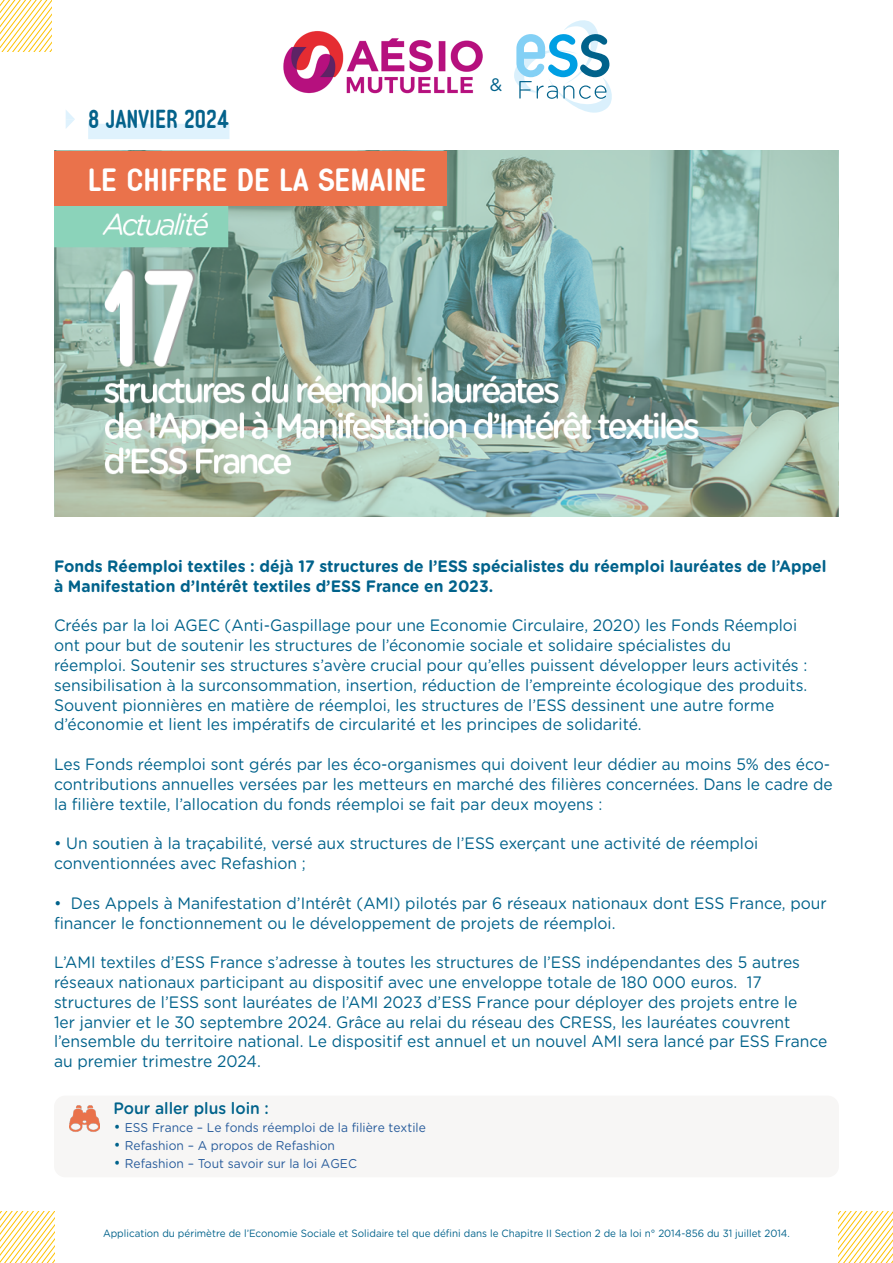
<style>
.page{position:relative;width:893px;height:1263px;background:#fff}
.page>*{position:absolute;margin:0;border:0;box-sizing:border-box;transform-origin:0 0}
.Titre_page{font:700 29.7px "Typo Quik";color:#fff;scale:1.11 1}
.t1{font:700 24px "Typo Quik";color:#04628b;scale:.95 1}
.t2{font:18px "Gotham Rounded";color:#00628b}
.t3{font:16.5px/19.8px "Gotham Rounded";color:#00628b;scale:.95 1}
.t4{font:700 16.5px/19.8px "Gotham Rounded";color:#00628b;scale:.95 1}
.t5{font:500 16.5px "Gotham Rounded";color:#00628b;scale:.95 1}
.t6{font:12.75px "Gotham Rounded";color:#275b9b;scale:.95 1}
.Titre_1{font:10.5px "Gotham Rounded";color:#00628b;scale:.94 1}
.s1{font-size:15px;color:#00628b}
</style>
<div class="page">
<div style="left:54px;top:1095px;width:785px;height:82px;background:#f7f6f5;border-radius:11px"></div>
<img style="left:54px;top:151px;width:785px;height:366px">
<div style="left:54px;top:151px;width:392px;height:55px;background:#ea724b"></div>
<svg style="left:0;top:1212px;width:54px;height:51px"></svg>
<svg style="left:839px;top:1212px;width:54px;height:51px"></svg>
<svg style="left:0;top:0;width:51px;height:51px"></svg>
<svg style="left:514px;top:20px;width:98px;height:93px"></svg>
<img style="left:283px;top:31px;width:200px;height:63px">
<svg style="left:66px;top:110px;width:9px;height:18px"></svg>
<div style="left:88px;top:124px;width:141px;height:15px;background:#dff2fd"></div>
<img style="left:70px;top:1105px;width:30px;height:27px">
<p class="t1" style="left:88px;top:104px;width:150px">8 JANVIER 2024</p>
<p class="Titre_page" style="left:88px;top:160px;width:307px">LE CHIFFRE DE LA SEMAINE</p>
<p class="t2" style="left:490px;top:72px;width:14px">&amp;</p>
<p class="t4" style="left:54px;top:556px;width:815px">Fonds Réemploi textiles : déjà 17 structures de l’ESS spécialistes du réemploi lauréates de l’Appel à Manifestation d’Intérêt textiles d’ESS France en 2023.</p>
<p class="t3" style="left:54px;top:615px;width:795px">Créés par la loi AGEC (Anti-Gaspillage pour une Economie Circulaire, 2020) les Fonds Réemploi ont pour but de soutenir les structures de l’économie sociale et solidaire spécialistes du<br>réemploi. Soutenir ses structures s’avère crucial pour qu’elles puissent développer leurs activités : sensibilisation à la surconsommation, insertion, réduction de l’empreinte écologique des produits.<br>Souvent pionnières en matière de réemploi, les structures de l’ESS dessinent une autre forme d’économie et lient les impératifs de circularité et les principes de solidarité.</p>
<p class="t3" style="left:54px;top:754px;width:821px">Les Fonds réemploi sont gérés par les éco-organismes qui doivent leur dédier au moins 5% des éco&shy;contributions annuelles versées par les metteurs en marché des filières concernées. Dans le cadre de la filière textile, l’allocation du fonds réemploi se fait par deux moyens :</p>
<p class="t3" style="left:54px;top:833px;width:743px">• Un soutien à la traçabilité, versé aux structures de l’ESS exerçant une activité de réemploi conventionnées avec Refashion ;</p>
<p class="t3" style="left:54px;top:892px;width:815px">• Des Appels à Manifestation d’Intérêt (AMI) pilotés par 6 réseaux nationaux dont ESS France, pour financer le fonctionnement ou le développement de projets de réemploi.</p>
<p class="t3" style="left:54px;top:952px;width:815px">L’AMI textiles d’ESS France s’adresse à toutes les structures de l’ESS indépendantes des 5 autres réseaux nationaux participant au dispositif avec une enveloppe totale de 180 000 euros. 17 structures de l’ESS sont lauréates de l’AMI 2023 d’ESS France pour déployer des projets entre le<br>1er janvier et le 30 septembre 2024. Grâce au relai du réseau des CRESS, les lauréates couvrent l’ensemble du territoire national. Le dispositif est annuel et un nouvel AMI sera lancé par ESS France au premier trimestre 2024.</p>
<p class="t5" style="left:114px;top:1096px;width:165px">Pour aller plus loin :</p>
<p class="t6" style="left:114px;top:1118px;width:330px"><span class="s1">•</span> ESS France – Le fonds réemploi de la filière textile</p>
<p class="t6" style="left:114px;top:1136px;width:234px"><span class="s1">•</span> Refashion – A propos de Refashion</p>
<p class="t6" style="left:114px;top:1154px;width:257px"><span class="s1">•</span> Refashion – Tout savoir sur la loi AGEC</p>
<p class="Titre_1" style="left:103px;top:1226px;width:732px">Application du périmètre de l’Economie Sociale et Solidaire tel que défini dans le Chapitre II Section 2 de la loi n° 2014-856 du 31 juillet 2014.</p>
</div>
